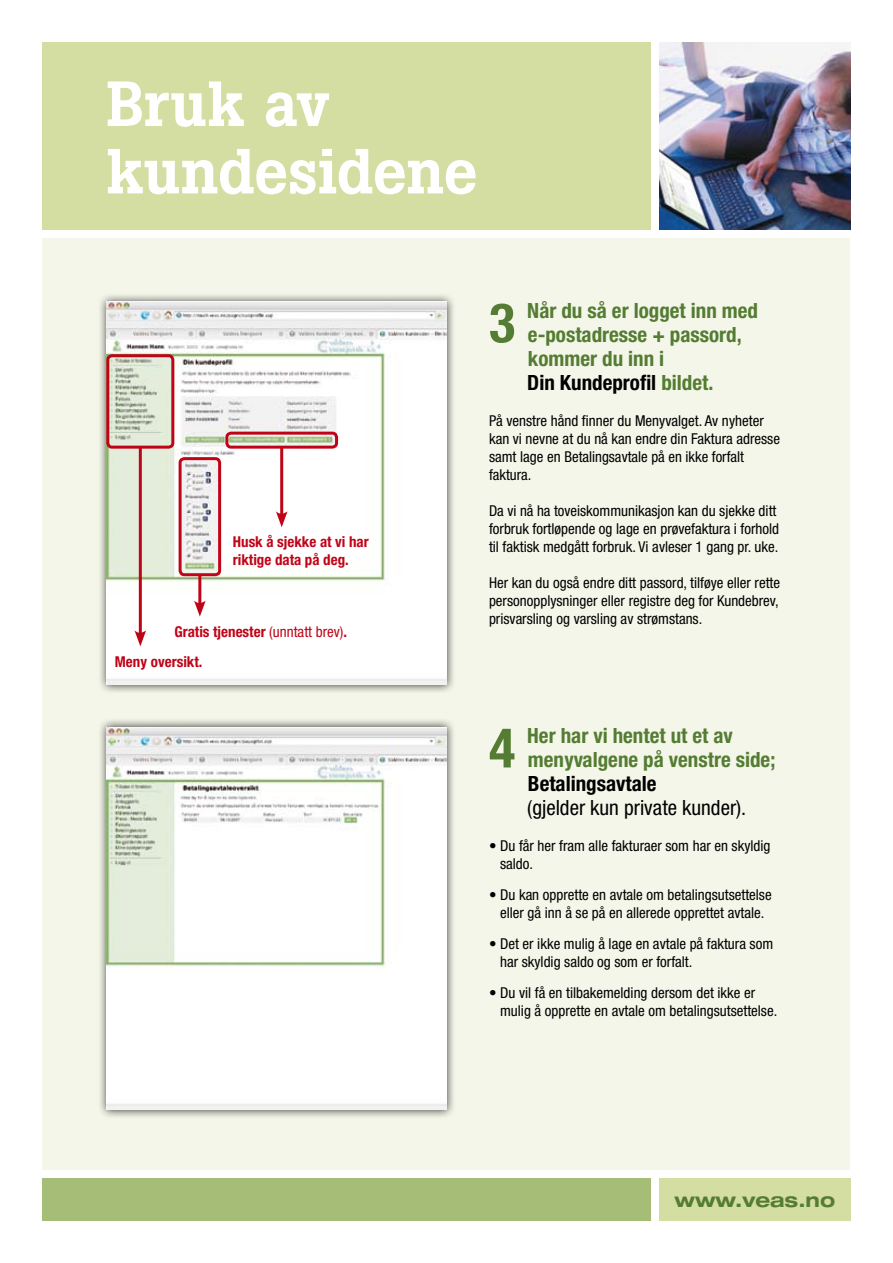
<style>
.page{position:relative;width:893px;height:1263px;background:#fff}
.page>*{position:absolute;margin:0;border:0;box-sizing:border-box;transform-origin:0 0}
.t1{font:500 63px/67.5px "Boton";letter-spacing:-.01em;color:#fff}
.t2{font:700 condensed 54.6px "Helvetica Neue";color:#547c32}
.t3{font:700 condensed 21px/24px "Helvetica Neue";color:#547c32}
.t4{font:condensed 21px "Helvetica Neue";color:#000}
.t5{font:700 condensed 21px "Helvetica Neue";color:#000}
.t6{font:700 expanded 19.5px "Helvetica Neue";color:#547c32}
.t7{font:condensed 15px/18px "Helvetica Neue";color:#000}
.t8{font:700 condensed 15px/18px "Helvetica Neue";color:#c00418}
.s1{font-weight:400}
.s2{color:#000}
</style>
<div class="page">
<div style="left:43px;top:43px;width:608px;height:187px;background:#d4dda2"></div>
<div style="left:659px;top:1178px;width:191px;height:42px;background:#d4dda2"></div>
<div style="left:43px;top:1178px;width:608px;height:42px;background:#a6bd78"></div>
<div style="left:43px;top:238px;width:807px;height:931px;background:#f4f6e9"></div>
<img style="left:659px;top:43px;width:191px;height:187px">
<div style="left:97px;top:292px;width:365px;height:409px;background:#000;opacity:.75"></div>
<img style="left:106px;top:302px;width:340px;height:383px">
<div style="left:97px;top:718px;width:365px;height:408px;background:#000;opacity:.75"></div>
<img style="left:106px;top:727px;width:340px;height:383px">
<div style="left:225px;top:432px;width:113px;height:17px;border:3px solid #c00418;border-radius:4px"></div>
<div style="left:179px;top:457px;width:42px;height:119px;border:3px solid #c00418;border-radius:4px"></div>
<div style="left:106px;top:354px;width:68px;height:95px;border:3px solid #c00418;border-radius:4px"></div>
<hr style="left:139px;top:446px;width:3px;height:190px;background:#c00418">
<svg style="left:134px;top:630px;width:12px;height:16px"></svg>
<hr style="left:198px;top:574px;width:3px;height:32px;background:#c00418">
<svg style="left:194px;top:600px;width:12px;height:17px"></svg>
<hr style="left:280px;top:446px;width:3px;height:71px;background:#c00418">
<svg style="left:276px;top:511px;width:12px;height:16px"></svg>
<h1 class="t1" style="left:106px;top:70px;width:373px">Bruk av kundesidene</h1>
<p class="t8" style="left:233px;top:533px;width:137px">Husk å sjekke at vi har riktige data på deg.</p>
<p class="t8" style="left:174px;top:622px;width:174px">Gratis tjenester <span class="s1">(unntatt brev)</span>.</p>
<p class="t8" style="left:115px;top:652px;width:89px">Meny oversikt.</p>
<h2 class="t2" style="left:489px;top:290px;width:28px">3</h2>
<h3 class="t3" style="left:527px;top:298px;width:232px">Når du så er logget inn med e-postadresse + passord, kommer du inn i<br><span class="s2">Din Kundeprofil</span> bildet.</h3>
<p class="t7" style="left:489px;top:412px;width:292px">På venstre hånd finner du Menyvalget. Av nyheter kan vi nevne at du nå kan endre din Faktura adresse samt lage en Betalingsavtale på en ikke forfalt faktura.</p>
<p class="t7" style="left:489px;top:502px;width:292px">Da vi nå ha toveiskommunikasjon kan du sjekke ditt forbruk fortløpende og lage en prøvefaktura i forhold til faktisk medgått forbruk. Vi avleser 1 gang pr. uke.</p>
<p class="t7" style="left:489px;top:574px;width:293px;text-align:justify">Her kan du også endre ditt passord, tilføye eller rette personopplysninger eller registre deg for Kundebrev, prisvarsling og varsling av strømstans.</p>
<h2 class="t2" style="left:489px;top:715px;width:28px">4</h2>
<h3 class="t3" style="left:527px;top:724px;width:250px">Her har vi hentet ut et av menyvalgene på venstre side;</h3>
<h3 class="t5" style="left:528px;top:771px;width:130px">Betalingsavtale</h3>
<h3 class="t4" style="left:527px;top:796px;width:221px">(gjelder kun private kunder).</h3>
<p class="t7" style="left:500px;top:837px;width:272px;text-indent:-11px">• Du får her fram alle fakturaer som har en skyldig saldo.</p>
<p class="t7" style="left:489px;top:886px;width:284px;text-align:center">• D u kan opprette en avtale om betalingsutsettelse eller gå inn å se på en allerede opprettet avtale.</p>
<p class="t7" style="left:500px;top:934px;width:275px;text-indent:-11px">• Det er ikke mulig å lage en avtale på faktura som har skyldig saldo og som er forfalt.</p>
<p class="t7" style="left:500px;top:983px;width:279px;text-indent:-11px">• Du vil få en tilbakemelding dersom det ikke er mulig å opprette en avtale om betalingsutsettelse.</p>
<h3 class="t6" style="left:674px;top:1188px;width:162px">www.veas.no</h3>
</div>
